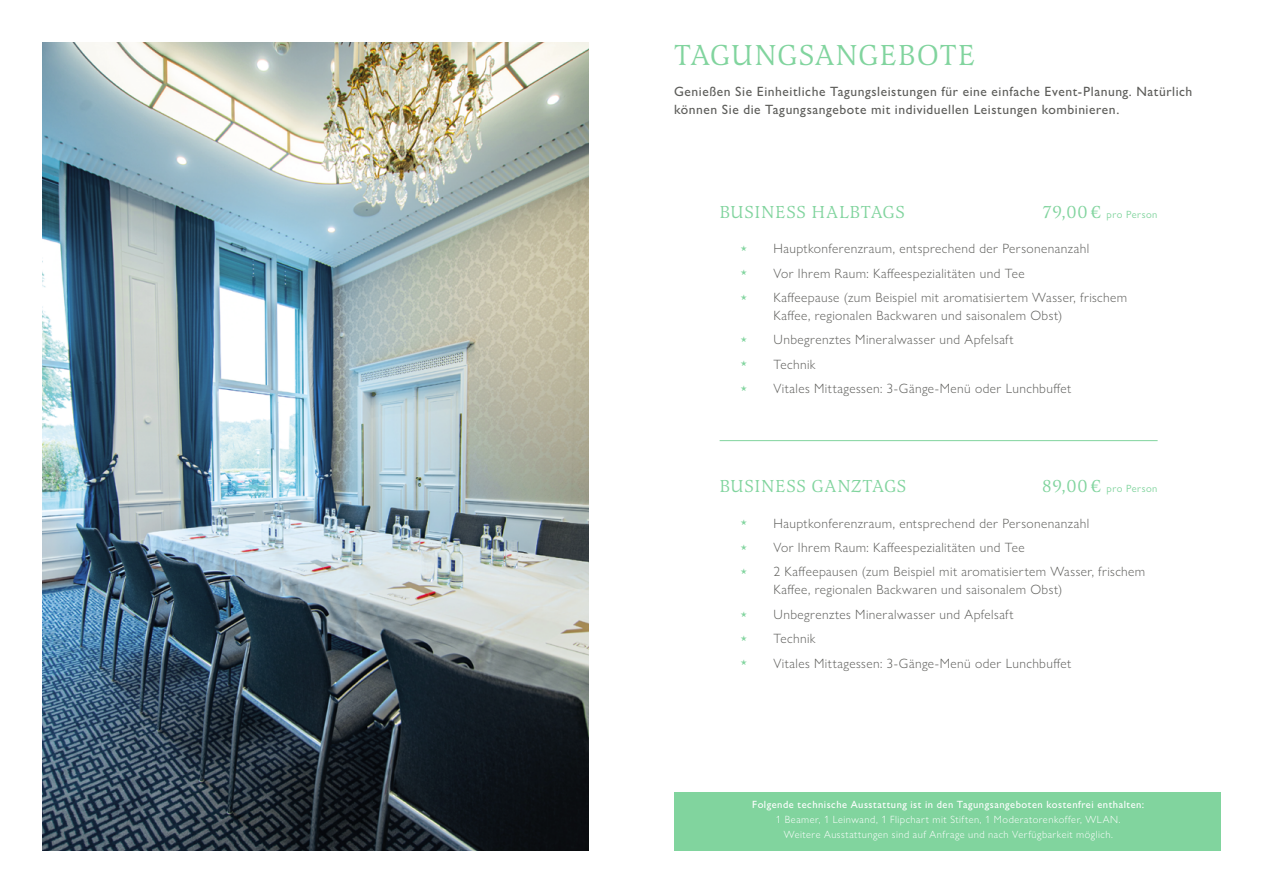
<style>
.page{position:relative;width:1263px;height:893px;background:#fff}
.page>*{position:absolute;margin:0;border:0;box-sizing:border-box;transform-origin:0 0}
.t1{font:30px "Latienne URW";letter-spacing:.03em;color:#81d49e}
.t2{font:18px "Latienne URW";letter-spacing:.035em;color:#81d49e}
.t3{font:300 13.5px/18px "Gill Sans Nova";letter-spacing:.03em;color:#5d5d5a}
.t4{font:500 13.5px/18px "Gill Sans Nova";letter-spacing:.04em;color:#5d5d5a}
.t5{font:300 10.5px/15px "Gill Sans Nova";letter-spacing:.05em;color:#fff;text-align:center}
.t6{font:500 10.5px "Gill Sans Nova";letter-spacing:.05em;color:#fff}
.t7{font:10.5px "Gill Sans Nova";letter-spacing:.045em;color:#81d49e}
.s1{font-family:"Latienne URW";font-size:18px}
</style>
<div class="page">
<img style="left:43px;top:43px;width:546px;height:807px">
<hr style="left:720px;top:440px;width:437px;height:1px;background:#81d49e">
<div style="left:674px;top:791px;width:546px;height:59px;background:#81d49e"></div>
<h1 class="t1" style="left:674px;top:37px;width:303px">TAGUNGSANGEBOTE</h1>
<p class="t4" style="left:674px;top:82px;width:520px">Genießen Sie Einheitliche Tagungsleistungen für eine einfache Event-Planung. Natürlich können Sie die Tagungsangebote mit individuellen Leistungen kombinieren.</p>
<h2 class="t2" style="left:719px;top:201px;width:187px">BUSINESS HALBTAGS</h2>
<p class="t7" style="left:1042px;top:208px;width:117px"><span class="s1">79,00 €</span> pro Person</p>
<p class="t3" style="left:741px;top:239px;width:350px"><sup>★</sup> Hauptkonferenzraum, entsprechend der Personenanzahl</p>
<p class="t3" style="left:741px;top:264px;width:285px"><sup>★</sup> Vor Ihrem Raum: Kaffeespezialitäten und Tee</p>
<p class="t3" style="left:773px;top:288px;width:355px;text-indent:-33px"><sup>★</sup> Kaffeepause (zum Beispiel mit aromatisiertem Wasser, frischem<br>Kaffee, regionalen Backwaren und saisonalem Obst)</p>
<p class="t3" style="left:741px;top:331px;width:274px"><sup>★</sup> Unbegrenztes Mineralwasser und Apfelsaft</p>
<p class="t3" style="left:741px;top:355px;width:76px"><sup>★</sup> Technik</p>
<p class="t3" style="left:741px;top:379px;width:332px"><sup>★</sup> Vitales Mittagessen: 3-Gänge-Menü oder Lunchbuffet</p>
<h2 class="t2" style="left:719px;top:475px;width:188px">BUSINESS GANZTAGS</h2>
<p class="t7" style="left:1042px;top:482px;width:117px"><span class="s1">89,00 €</span> pro Person</p>
<p class="t3" style="left:741px;top:514px;width:350px"><sup>★</sup> Hauptkonferenzraum, entsprechend der Personenanzahl</p>
<p class="t3" style="left:741px;top:538px;width:285px"><sup>★</sup> Vor Ihrem Raum: Kaffeespezialitäten und Tee</p>
<p class="t3" style="left:773px;top:563px;width:373px;text-indent:-33px"><sup>★</sup> 2 Kaffeepausen (zum Beispiel mit aromatisiertem Wasser, frischem<br>Kaffee, regionalen Backwaren und saisonalem Obst)</p>
<p class="t3" style="left:741px;top:605px;width:274px"><sup>★</sup> Unbegrenztes Mineralwasser und Apfelsaft</p>
<p class="t3" style="left:741px;top:629px;width:76px"><sup>★</sup> Technik</p>
<p class="t3" style="left:741px;top:654px;width:332px"><sup>★</sup> Vitales Mittagessen: 3-Gänge-Menü oder Lunchbuffet</p>
<p class="t6" style="left:752px;top:798px;width:394px">Folgende technische Ausstattung ist in den Tagungsangeboten kostenfrei enthalten:</p>
<p class="t5" style="left:776px;top:812px;width:346px">1 Beamer, 1 Leinwand, 1 Flipchart mit Stiften, 1 Moderatorenkoffer, WLAN.<br>Weitere Ausstattungen sind auf Anfrage und nach Verfügbarkeit möglich.</p>
</div>
